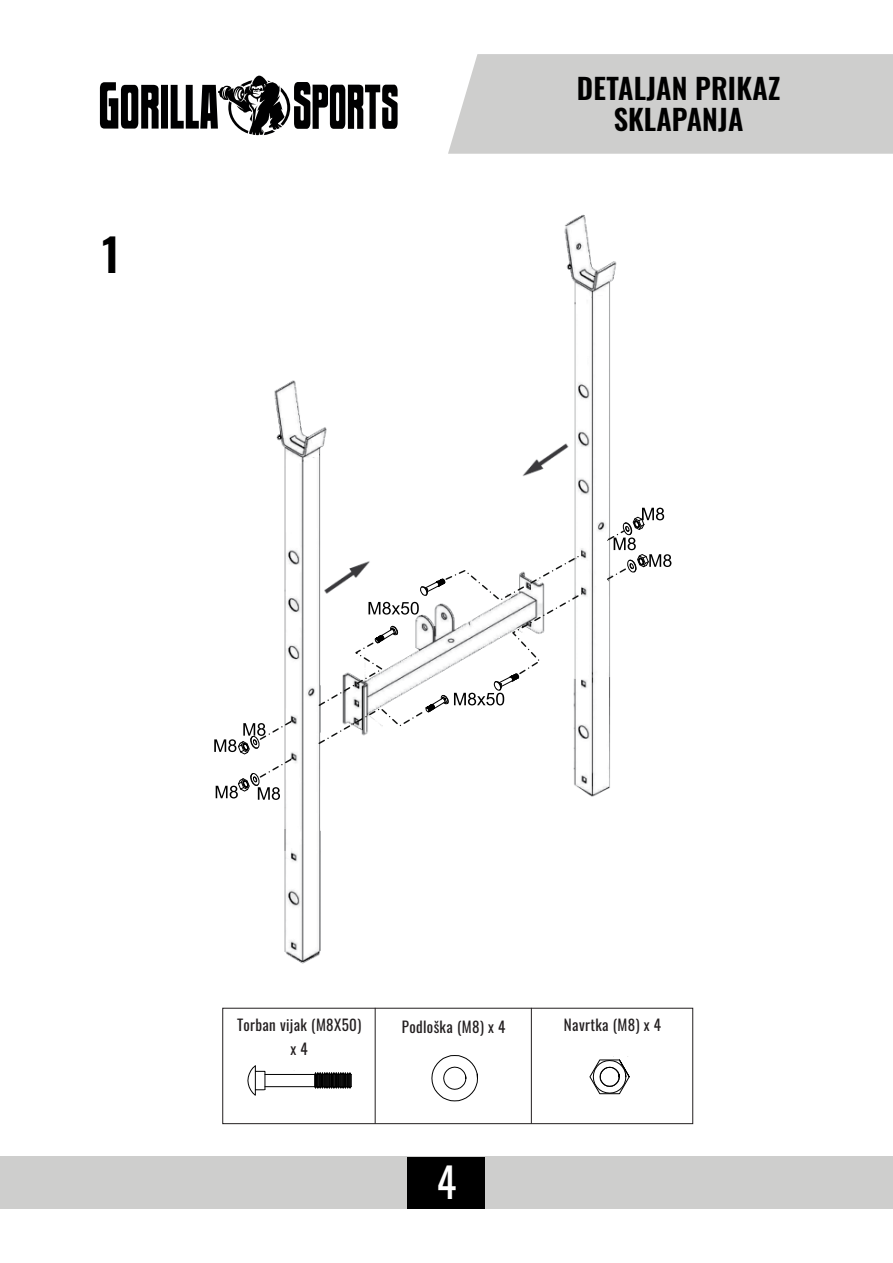
<style>
.page{position:relative;width:893px;height:1263px;background:#fff}
.page>*{position:absolute;margin:0;border:0;box-sizing:border-box;transform-origin:0 0}
.t1{font:600 45px "Oswald";color:#000}
.t2{font:40.5px "Oswald";color:#fff}
.t3{font:600 28.5px "Oswald";letter-spacing:.01em;color:#000}
.t4{font:15px/24px "Oswald";letter-spacing:.025em;color:#231f20;text-align:center}
</style>
<div class="page">
<div style="left:448px;top:54px;width:445px;height:100px;background:#cececd"></div>
<div style="left:0;top:1156px;width:892px;height:53px;background:#cececd"></div>
<div style="left:408px;top:1157px;width:77px;height:51px;background:#000"></div>
<svg style="left:100px;top:76px;width:298px;height:59px"></svg>
<div style="left:222px;top:1008px;width:471px;height:116px;border:1px solid #231f20"></div>
<hr style="left:375px;top:1008px;width:1px;height:115px;background:#231f20">
<hr style="left:531px;top:1008px;width:1px;height:115px;background:#231f20">
<svg style="left:215px;top:214px;width:457px;height:750px"></svg>
<svg style="left:258px;top:529px;width:372px;height:250px"></svg>
<div style="left:285px;top:408px;width:8px;height:11px;background:#fff"></div>
<svg style="left:311px;top:433px;width:10px;height:12px"></svg>
<svg style="left:599px;top:268px;width:11px;height:12px"></svg>
<svg style="left:214px;top:723px;width:51px;height:31px"></svg>
<svg style="left:216px;top:773px;width:64px;height:27px"></svg>
<svg style="left:614px;top:508px;width:57px;height:64px"></svg>
<svg style="left:425px;top:674px;width:95px;height:38px"></svg>
<svg style="left:368px;top:602px;width:51px;height:13px"></svg>
<svg style="left:247px;top:1065px;width:105px;height:31px"></svg>
<svg style="left:431px;top:1055px;width:47px;height:46px"></svg>
<svg style="left:589px;top:1059px;width:41px;height:35px"></svg>
<p class="t1" style="left:102px;top:214px;width:19px">1</p>
<p class="t3" style="left:577px;top:63px;width:205px">DETALJAN PRIKAZ</p>
<p class="t3" style="left:614px;top:94px;width:131px">SKLAPANJA</p>
<p class="t4" style="left:237px;top:1011px;width:126px">Torban vijak (M8X50) x 4</p>
<p class="t4" style="left:402px;top:1013px;width:105px">Podloška (M8) x 4</p>
<p class="t4" style="left:564px;top:1011px;width:99px">Navrtka (M8) x 4</p>
<p class="t2" style="left:437px;top:1147px;width:21px">4</p>
</div>
